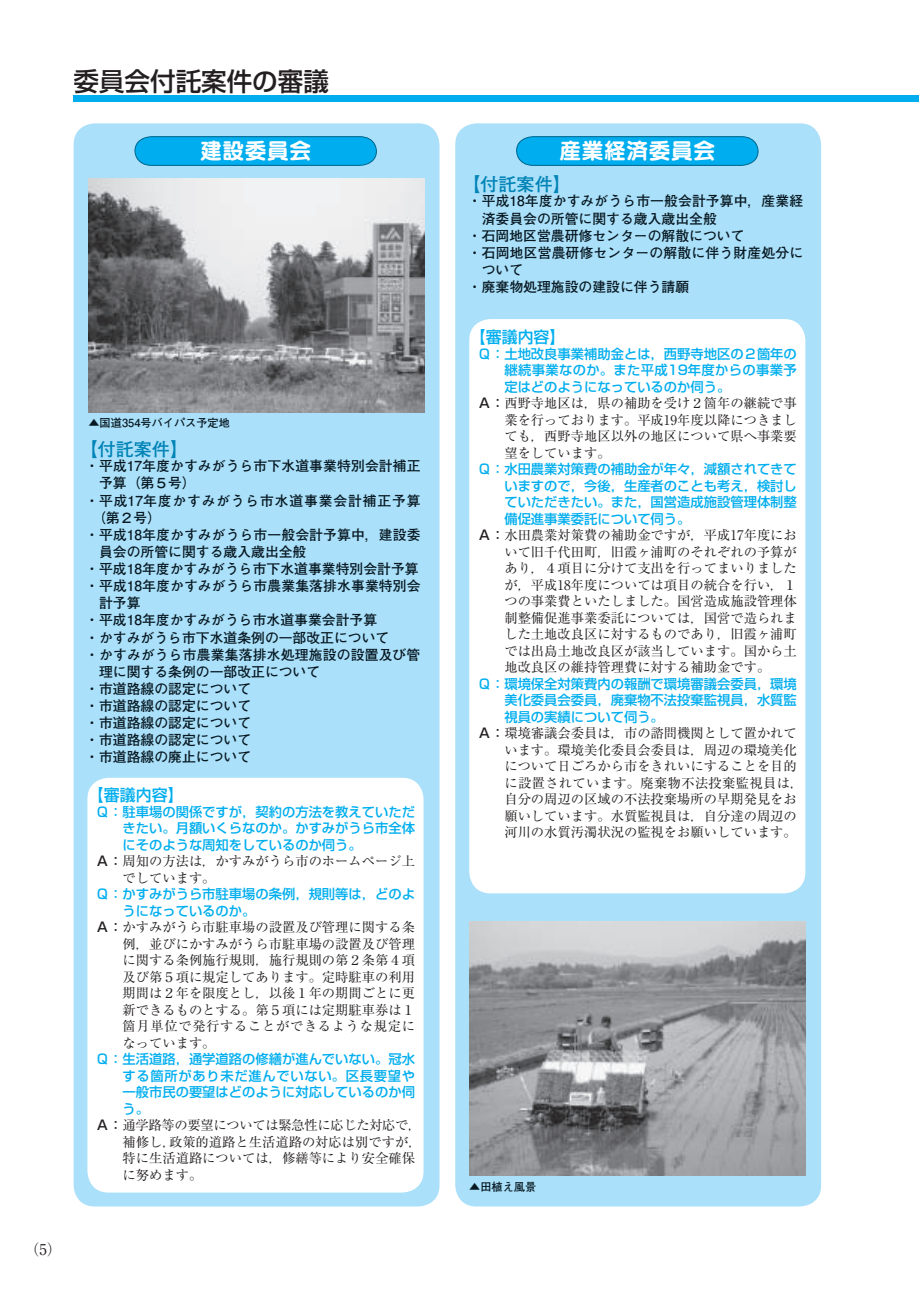
<style>
.page{position:relative;width:919px;height:1289px;background:#fff}
.page>*{position:absolute;margin:0;border:0;box-sizing:border-box;transform-origin:0 0}
.t1{font:500 25.5px "Shin Go Pro";color:#231f20}
.t2{font:22.35px "Seurat Pro B";color:#fff}
.t3{font:700 18px "Futo Go B101 Pro";color:#0083b6}
.t4{font:500 15.9px "Shin Go Pro";color:#00aeef}
.t5{font:14.85px "Ryumin Pro";color:#231f20}
.t6{font:700 13.8px "Futo Go B101 Pro";color:#071822}
.t7{font:700 13.8px "Futo Go B101 Pro";letter-spacing:.06em;color:#071822}
.t8{font:13.35px/16.5px "Ryumin Pro";color:#231f20;text-align:justify}
.t9{font:500 13.35px/16.5px "Shin Go Pro";color:#00aeef;text-align:justify}
.t10{font:13.35px/16.5px "Ryumin Pro";letter-spacing:-.025em;color:#231f20;text-align:right}
.t11{font:700 11.1px "Futo Go B101 Pro";color:#071822}
.s1{font-family:"Shin Go Pro";font-weight:500}
</style>
<div class="page">
<div style="left:906px;top:96px;width:12px;height:6px;background:#00aeef"></div>
<div style="left:74px;top:96px;width:832px;height:6px;background:#00aeef"></div>
<div style="left:455px;top:123px;width:366px;height:1083px;background:#aae0f9;border-radius:21px"></div>
<svg style="left:516px;top:136px;width:242px;height:30px;background:#05aae8"></svg>
<img style="left:469px;top:921px;width:336px;height:254px">
<div style="left:469px;top:319px;width:336px;height:574px;background:#fff;border-radius:21px"></div>
<div style="left:74px;top:123px;width:365px;height:1083px;background:#aae0f9;border-radius:21px"></div>
<svg style="left:134px;top:136px;width:243px;height:30px;background:#06aae8"></svg>
<img style="left:88px;top:179px;width:336px;height:233px">
<div style="left:87px;top:777px;width:336px;height:415px;background:#fff;border-radius:21px"></div>
<h1 class="t1" style="left:74px;top:60px;width:257px">委員会付託案件の審議</h1>
<h2 class="t2" style="left:200px;top:135px;width:113px">建設委員会</h2>
<p class="t5" style="left:24px;top:1237px;width:39px">) (5</p>
<p class="t11" style="left:88px;top:413px;width:143px">▲国道354号バイパス予定地</p>
<h3 class="t3" style="left:80px;top:434px;width:110px">【付託案件【</h3>
<p class="t6" style="left:85px;top:455px;width:337px">・平成17年度かすみがうら市下水道事業特別会計補正</p>
<p class="t6" style="left:99px;top:472px;width:98px">予算（第５号(</p>
<p class="t7" style="left:85px;top:489px;width:337px">・平成17年度かすみがうら市水道事業会計補正予算</p>
<p class="t6" style="left:92px;top:506px;width:71px">（第２号(</p>
<p class="t6" style="left:85px;top:523px;width:337px">・平成18年度かすみがうら市一般会計予算中，建設委</p>
<p class="t6" style="left:99px;top:540px;width:209px">員会の所管に関する歳入歳出全般</p>
<p class="t6" style="left:85px;top:558px;width:335px">・平成18年度かすみがうら市下水道事業特別会計予算</p>
<p class="t6" style="left:85px;top:575px;width:337px">・平成18年度かすみがうら市農業集落排水事業特別会</p>
<p class="t6" style="left:99px;top:592px;width:43px">計予算</p>
<p class="t6" style="left:85px;top:609px;width:293px">・平成18年度かすみがうら市水道事業会計予算</p>
<p class="t6" style="left:85px;top:626px;width:306px">・かすみがうら市下水道条例の一部改正について</p>
<p class="t6" style="left:85px;top:643px;width:336px">・かすみがうら市農業集落排水処理施設の設置及び管</p>
<p class="t6" style="left:99px;top:660px;width:223px">理に関する条例の一部改正について</p>
<p class="t6" style="left:85px;top:677px;width:167px">・市道路線の認定について</p>
<p class="t6" style="left:85px;top:694px;width:167px">・市道路線の認定について</p>
<p class="t6" style="left:85px;top:712px;width:167px">・市道路線の認定について</p>
<p class="t6" style="left:85px;top:729px;width:167px">・市道路線の認定について</p>
<p class="t6" style="left:85px;top:746px;width:167px">・市道路線の廃止について</p>
<p class="t4" style="left:88px;top:782px;width:97px">【審議内容【</p>
<p class="t9" style="left:122px;top:802px;width:294px;text-indent:-27px">Ｑ：駐車場の関係ですが，契約の方法を教えていただきたい。月額いくらなのか。かすみがうら市全体にそのような周知をしているのか伺う。</p>
<p class="t8" style="left:122px;top:852px;width:294px;text-indent:-27px"><span class="s1">Ａ：</span>周知の方法は，かすみがうら市のホームページ上でしています。</p>
<p class="t9" style="left:122px;top:884px;width:294px;text-indent:-27px">Ｑ：かすみがうら市駐車場の条例，規則等は，どのようになっているのか。</p>
<p class="t8" style="left:122px;top:918px;width:294px;text-indent:-27px"><span class="s1">Ａ：</span>かすみがうら市駐車場の設置及び管理に関する条例，並びにかすみがうら市駐車場の設置及び管理に関する条例施行規則，施行規則の第２条第４項及び第５項に規定してあります。定時駐車の利用期間は２年を限度とし，以後１年の期間ごとに更新できるものとする。第５項には定期駐車券は１箇月単位で発行することができるような規定になっています。</p>
<p class="t9" style="left:122px;top:1049px;width:294px;text-indent:-27px">Ｑ：生活道路，通学道路の修繕が進んでいない。冠水する箇所があり未だ進んでいない。区長要望や一般市民の要望はどのように対応しているのか伺う。</p>
<p class="t10" style="left:96px;top:1115px;width:327px"><span class="s1">Ａ：</span>通学路等の要望については緊急性に応じた対応で，政策的道路と生活道路の対応は別ですが，</p>
<p class="t8" style="left:122px;top:1132px;width:294px;text-align:left">補修し，<br>特に生活道路については，修繕等により安全確保に努めます。</p>
<h2 class="t2" style="left:559px;top:135px;width:158px">産業経済委員会</h2>
<h3 class="t3" style="left:462px;top:170px;width:110px">【付託案件【</h3>
<p class="t6" style="left:468px;top:190px;width:337px">・平成18年度かすみがうら市一般会計予算中，産業経</p>
<p class="t6" style="left:481px;top:207px;width:236px">済委員会の所管に関する歳入歳出全般</p>
<p class="t6" style="left:468px;top:224px;width:278px">・石岡地区営農研修センターの解散について</p>
<p class="t6" style="left:468px;top:241px;width:336px">・石岡地区営農研修センターの解散に伴う財産処分に</p>
<p class="t6" style="left:481px;top:258px;width:43px">ついて</p>
<p class="t6" style="left:468px;top:276px;width:223px">・廃棄物処理施設の建設に伴う請願</p>
<p class="t4" style="left:470px;top:324px;width:97px">【審議内容【</p>
<p class="t9" style="left:504px;top:344px;width:294px;text-indent:-27px">Ｑ：土地改良事業補助金とは，西野寺地区の２箇年の継続事業なのか。また平成19年度からの事業予定はどのようになっているのか伺う。</p>
<p class="t8" style="left:504px;top:394px;width:294px;text-indent:-27px"><span class="s1">Ａ：</span>西野寺地区は，県の補助を受け２箇年の継続で事業を行っております。平成19年度以降につきましても，西野寺地区以外の地区について県へ事業要望をしています。</p>
<p class="t9" style="left:504px;top:459px;width:294px;text-indent:-27px">Ｑ：水田農業対策費の補助金が年々，減額されてきていますので，今後，生産者のことも考え，検討していただきたい。また，国営造成施設管理体制整備促進事業委託について伺う。</p>
<p class="t8" style="left:504px;top:526px;width:294px;text-indent:-27px"><span class="s1">Ａ：</span>水田農業対策費の補助金ですが，平成17年度において旧千代田町，旧霞ヶ浦町のそれぞれの予算があり，４項目に分けて支出を行ってまいりましたが，平成18年度については項目の統合を行い，１つの事業費といたしました。国営造成施設管理体制整備促進事業委託については，国営で造られました土地改良区に対するものであり，旧霞ヶ浦町では出島土地改良区が該当しています。国から土地改良区の維持管理費に対する補助金です。</p>
<p class="t9" style="left:504px;top:673px;width:294px;text-indent:-27px">Ｑ：環境保全対策費内の報酬で環境審議会委員，環境美化委員会委員，廃棄物不法投棄監視員，水質監視員の実績について伺う。</p>
<p class="t8" style="left:504px;top:724px;width:300px;text-align:left;text-indent:-27px"><span class="s1">Ａ：</span>環境審議会委員は，市の諮問機関として置かれています。環境美化委員会委員は，周辺の環境美化について日ごろから市をきれいにすることを目的に設置されています。廃棄物不法投棄監視員は，自分の周辺の区域の不法投棄場所の早期発見をお願いしています。水質監視員は，自分達の周辺の河川の水質汚濁状況の監視をお願いしています。</p>
<p class="t11" style="left:469px;top:1177px;width:68px">▲田植え風景</p>
</div>
